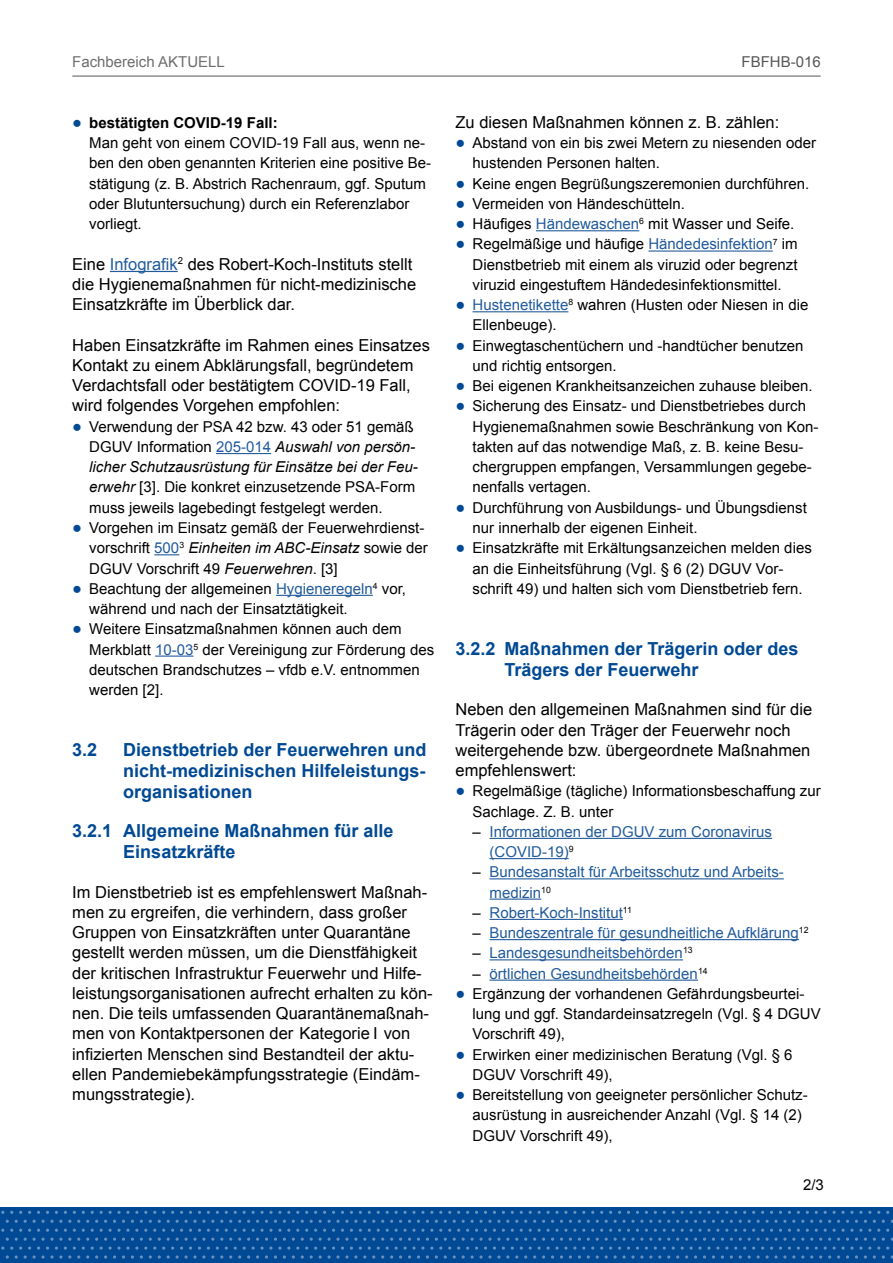
<style>
.page{position:relative;width:893px;height:1263px;background:#fff}
.page>*{position:absolute;margin:0;border:0;box-sizing:border-box;transform-origin:0 0}
.Zwischenüberschrift{font:700 18px/21px "Arial";color:#004994}
.Fließtext{font:16.5px/20.2px "Arial";color:#000}
.Fließtext_10{font:15px/20.2px "Arial";color:#000}
.t1{font:15px/20.2px "Arial";color:#225b9c}
.t2{font:15px "Arial";color:#6f6f6e}
.t3{font:15px "Arial";color:#575656}
.s1{font-size:16.5px;color:#004994}
.s2{font-weight:700}
.s3{color:#225b9c}
.s4{font-style:italic}
.s5{color:#000}
</style>
<div class="page">
<div style="left:0;top:1207px;width:893px;height:56px;background:#004994"></div>
<svg style="left:243px;top:1211px;width:38px;height:3px"></svg>
<svg style="left:386px;top:1211px;width:47px;height:3px"></svg>
<svg style="left:538px;top:1211px;width:38px;height:3px"></svg>
<svg style="left:681px;top:1211px;width:38px;height:3px"></svg>
<svg style="left:824px;top:1211px;width:38px;height:3px"></svg>
<svg style="left:681px;top:1220px;width:212px;height:38px"></svg>
<svg style="left:100px;top:1211px;width:38px;height:3px"></svg>
<svg style="left:1px;top:1220px;width:678px;height:38px"></svg>
<hr style="left:110px;top:271px;width:68px;height:1px;background:#225b9c">
<hr style="left:216px;top:453px;width:55px;height:1px;background:#225b9c">
<svg style="left:154px;top:554px;width:25px;height:1px"></svg>
<hr style="left:276px;top:595px;width:97px;height:1px;background:#225b9c">
<hr style="left:155px;top:655px;width:39px;height:2px;background:#225b9c">
<hr style="left:536px;top:230px;width:103px;height:1px;background:#225b9c">
<hr style="left:648px;top:250px;width:125px;height:2px;background:#225b9c">
<hr style="left:472px;top:311px;width:96px;height:1px;background:#225b9c">
<hr style="left:489px;top:838px;width:283px;height:1px;background:#225b9c">
<hr style="left:489px;top:858px;width:80px;height:1px;background:#225b9c">
<hr style="left:489px;top:878px;width:295px;height:1px;background:#225b9c">
<hr style="left:489px;top:898px;width:52px;height:2px;background:#225b9c">
<hr style="left:489px;top:919px;width:134px;height:1px;background:#225b9c">
<hr style="left:489px;top:939px;width:310px;height:1px;background:#225b9c">
<hr style="left:489px;top:959px;width:194px;height:1px;background:#225b9c">
<hr style="left:489px;top:979px;width:209px;height:2px;background:#225b9c">
<hr style="left:72px;top:76px;width:749px;height:1px;background:#575656">
<p class="t2" style="left:72px;top:52px;width:154px">Fachbereich AKTUELL</p>
<p class="t3" style="left:741px;top:52px;width:81px">FBFHB-016</p>
<p class="Fließtext_10" style="left:89px;top:113px;width:343px;text-indent:-17px"><span class="s1">●</span> <span class="s2">bestätigten COVID-19 Fall:<br></span>Man geht von einem COVID-19 Fall aus, wenn ne&shy;ben den oben genannten Kriterien eine positive Be&shy;stätigung (z. B. Abstrich Rachenraum, ggf. Sputum oder Blutuntersuchung) durch ein Referenzlabor vorliegt.</p>
<p class="Fließtext" style="left:72px;top:254px;width:345px">Eine <span class="s3">Infografik</span><sup>2</sup> des Robert-Koch-Instituts stellt die Hygienemaßnahmen für nicht-medizinische<br>Einsatzkräfte im Überblick dar.</p>
<p class="Fließtext" style="left:72px;top:335px;width:359px">Haben Einsatzkräfte im Rahmen eines Einsatzes Kontakt zu einem Abklärungsfall, begründetem Verdachtsfall oder bestätigtem COVID-19 Fall, wird folgendes Vorgehen empfohlen:</p>
<p class="Fließtext_10" style="left:89px;top:416px;width:330px;text-indent:-17px"><span class="s1">●</span> Verwendung der PSA 42 bzw. 43 oder 51 gemäß DGUV Information <span class="s3">205-014</span> <span class="s4">Auswahl von persön&shy;licher Schutzausrüstung für Einsätze bei der Feu&shy;erwehr</span> [3]. Die konkret einzusetzende PSA-Form muss jeweils lagebedingt festgelegt werden.</p>
<p class="Fließtext_10" style="left:89px;top:518px;width:340px;text-indent:-17px"><span class="s1">●</span> Vorgehen im Einsatz gemäß der Feuerwehrdienst&shy;vorschrift <span class="s3">500</span><sup>3</sup> <span class="s4">Einheiten im ABC-Einsatz</span> sowie der<br>DGUV Vorschrift 49 <span class="s4">Feuerwehren</span>. [3]</p>
<p class="Fließtext_10" style="left:89px;top:578px;width:318px;text-indent:-17px"><span class="s1">●</span> Beachtung der allgemeinen <span class="s3">Hygieneregeln</span><sup>4</sup> vor, während und nach der Einsatztätigkeit.</p>
<p class="Fließtext_10" style="left:89px;top:619px;width:347px;text-indent:-17px"><span class="s1">●</span> Weitere Einsatzmaßnahmen können auch dem Merkblatt <span class="s3">10-03</span><sup>5</sup> der Vereinigung zur Förderung des deutschen Brandschutzes – vfdb e.V. entnommen werden [2].</p>
<h2 class="Zwischenüberschrift" style="left:72px;top:739px;width:27px">3.2</h2>
<h2 class="Zwischenüberschrift" style="left:123px;top:739px;width:305px;text-align:justify">Dienstbetrieb der Feuerwehren und nicht-medizinischen Hilfeleistungs&shy;organisationen</h2>
<h2 class="Zwischenüberschrift" style="left:123px;top:820px;width:272px;text-indent:-51px">3.2.1 Allgemeine Maßnahmen für alle<br>Einsatzkräfte</h2>
<p class="Fließtext" style="left:72px;top:882px;width:362px">Im Dienstbetrieb ist es empfehlenswert Maßnah&shy;men zu ergreifen, die verhindern, dass großer Gruppen von Einsatzkräften unter Quarantäne gestellt werden müssen, um die Dienstfähigkeit der kritischen Infrastruktur Feuerwehr und Hilfe&shy;leistungsorganisationen aufrecht erhalten zu kön&shy;nen. Die teils umfassenden Quarantänemaßnah&shy;men von Kontaktpersonen der Kategorie von</p>
<p class="Fließtext" style="left:72px;top:1023px;width:349px;text-indent:301px">I infizierten Menschen sind Bestandteil der aktu&shy;ellen Pandemiebekämpfungsstrategie (Eindäm&shy;mungsstrategie).</p>
<p class="Fließtext" style="left:455px;top:112px;width:325px">Zu diesen Maßnahmen können z. B. zählen:</p>
<p class="Fließtext_10" style="left:472px;top:133px;width:345px;text-indent:-17px"><span class="s1">●</span> Abstand von ein bis zwei Metern zu niesenden oder hustenden Personen halten.</p>
<p class="Fließtext_10" style="left:455px;top:173px;width:355px"><span class="s1">●</span> Keine engen Begrüßungszeremonien durchführen.</p>
<p class="Fließtext_10" style="left:455px;top:194px;width:231px"><span class="s1">●</span> Vermeiden von Händeschütteln.</p>
<p class="Fließtext_10" style="left:455px;top:214px;width:340px"><span class="s1">●</span> Häufiges <span class="s3">Händewaschen</span><sup>6</sup> mit Wasser und Seife.</p>
<p class="Fließtext_10" style="left:472px;top:234px;width:327px;text-align:justify;text-indent:-17px"><span class="s1">●</span> Regelmäßige und häufige <span class="s3">Händedesinfektion</span><sup>7</sup> im Dienstbetrieb mit einem als viruzid oder begrenzt viruzid eingestuftem Händedesinfektionsmittel.</p>
<p class="Fließtext_10" style="left:472px;top:295px;width:337px;text-indent:-17px"><span class="s1">●</span> <span class="s3">Hustenetikette</span><sup>8</sup> wahren (Husten oder Niesen in die<br>Ellenbeuge).</p>
<p class="Fließtext_10" style="left:472px;top:335px;width:333px;text-indent:-17px"><span class="s1">●</span> Einwegtaschentüchern und -handtücher benutzen und richtig entsorgen.</p>
<p class="Fließtext_10" style="left:455px;top:376px;width:359px"><span class="s1">●</span> Bei eigenen Krankheitsanzeichen zuhause bleiben.</p>
<p class="Fließtext_10" style="left:472px;top:396px;width:348px;text-indent:-17px"><span class="s1">●</span> Sicherung des Einsatz- und Dienstbetriebes durch Hygienemaßnahmen sowie Beschränkung von Kon&shy;takten auf das notwendige Maß, z. B. keine Besu&shy;chergruppen empfangen, Versammlungen gegebe&shy;nenfalls vertagen.</p>
<p class="Fließtext_10" style="left:472px;top:497px;width:336px;text-indent:-17px"><span class="s1">●</span> Durchführung von Ausbildungs- und Übungsdienst nur innerhalb der eigenen Einheit.</p>
<p class="Fließtext_10" style="left:472px;top:538px;width:341px;text-indent:-17px"><span class="s1">●</span> Einsatzkräfte mit Erkältungsanzeichen melden dies an die Einheitsführung (Vgl. § 6 (2) DGUV Vor&shy;schrift 49) und halten sich vom Dienstbetrieb fern.</p>
<h2 class="Zwischenüberschrift" style="left:504px;top:638px;width:296px;text-indent:-49px">3.2.2 Maßnahmen der Trägerin oder des<br>Trägers der Feuerwehr</h2>
<p class="Fließtext" style="left:455px;top:699px;width:358px">Neben den allgemeinen Maßnahmen sind für die Trägerin oder den Träger der Feuerwehr noch weitergehende bzw. übergeordnete Maßnahmen empfehlenswert:</p>
<p class="Fließtext_10" style="left:472px;top:781px;width:350px;text-indent:-17px"><span class="s1">●</span> Regelmäßige (tägliche) Informationsbeschaffung zur<br>Sachlage. Z. B. unter</p>
<p class="t1" style="left:489px;top:821px;width:284px;text-indent:-17px"><span class="s5">–</span> Informationen der DGUV zum Coronavirus (COVID-19)<sup>9</sup></p>
<p class="t1" style="left:489px;top:862px;width:295px;text-indent:-17px"><span class="s5">–</span> Bundesanstalt für Arbeitsschutz und Arbeits&shy;medizin<sup>10</sup></p>
<p class="t1" style="left:472px;top:902px;width:161px"><span class="s5">–</span> Robert-Koch-Institut<sup>11</sup></p>
<p class="t1" style="left:472px;top:923px;width:338px"><span class="s5">–</span> Bundeszentrale für gesundheitliche Aufklärung<sup>12</sup></p>
<p class="t1" style="left:472px;top:943px;width:222px"><span class="s5">–</span> Landesgesundheitsbehörden<sup>13</sup></p>
<p class="t1" style="left:472px;top:963px;width:237px"><span class="s5">–</span> örtlichen Gesundheitsbehörden<sup>14</sup></p>
<p class="Fließtext_10" style="left:472px;top:983px;width:350px;text-indent:-17px"><span class="s1">●</span> Ergänzung der vorhandenen Gefährdungsbeurtei&shy;lung und ggf. Standardeinsatzregeln (Vgl. § 4 DGUV<br>Vorschrift 49),</p>
<p class="Fließtext_10" style="left:472px;top:1044px;width:322px;text-indent:-17px"><span class="s1">●</span> Erwirken einer medizinischen Beratung (Vgl. § 6<br>DGUV Vorschrift 49),</p>
<p class="Fließtext_10" style="left:472px;top:1085px;width:337px;text-indent:-17px"><span class="s1">●</span> Bereitstellung von geeigneter persönlicher Schutz&shy;ausrüstung in ausreichender Anzahl (Vgl. § 14 (2)<br>DGUV Vorschrift 49),</p>
<p class="Fließtext_10" style="left:803px;top:1175px;width:22px">2/3</p>
</div>
